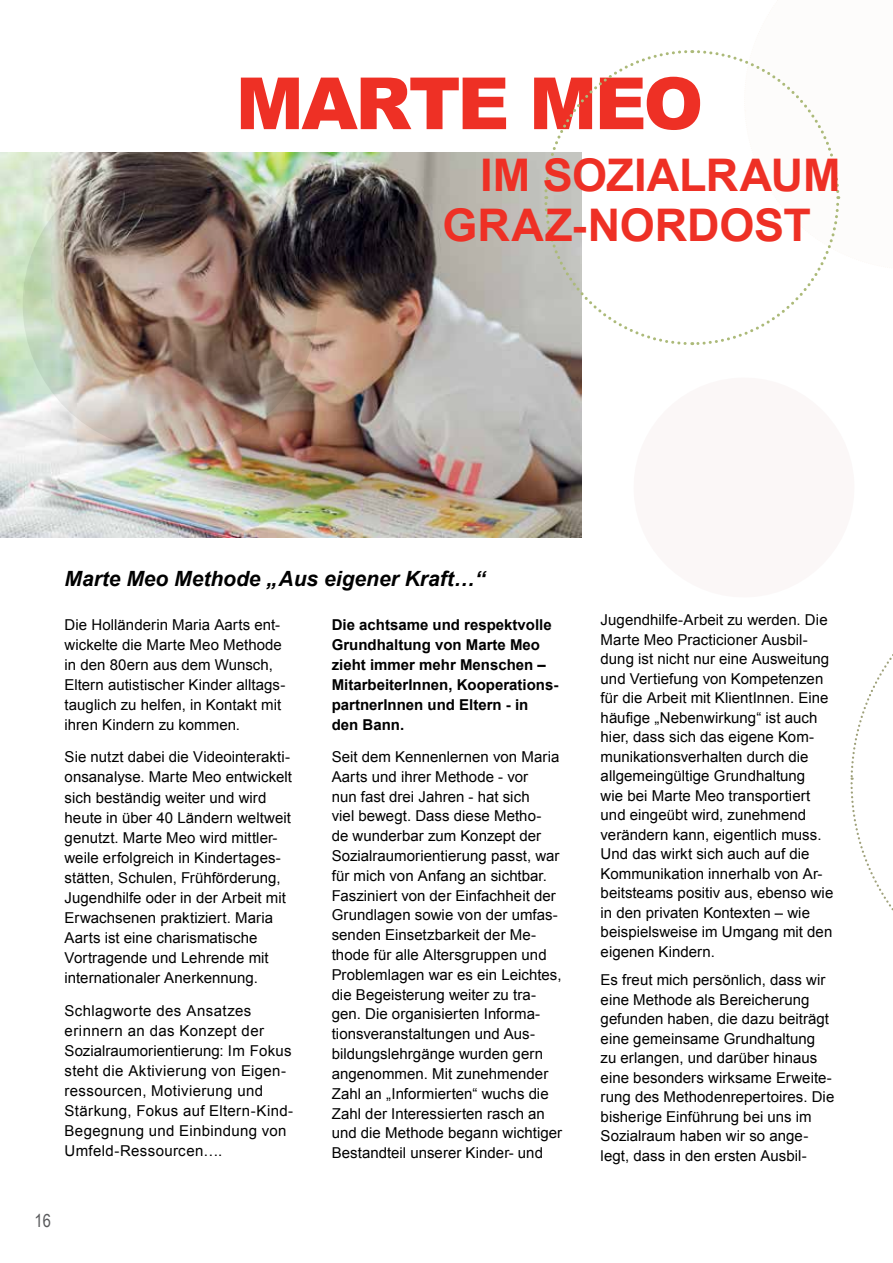
<style>
.page{position:relative;width:893px;height:1263px;background:#fff}
.page>*{position:absolute;margin:0;border:0;box-sizing:border-box;transform-origin:0 0}
.t1{font:900 72px "Arial";letter-spacing:-.035em;color:#ee3025}
.t2{font:700 45px/49.5px "Arial";letter-spacing:-.005em;color:#ee3025;text-align:right}
.t3{font:italic 700 21px "Arial";color:#000}
.t4{font:18px "Arial Narrow";color:#58595b}
.t5{font:15px/19.5px "Arial";letter-spacing:.005em;color:#000}
.t6{font:15px/20.1px "Arial";letter-spacing:.025em;color:#000}
.t7{font:700 15px/20.1px "Arial";color:#000}
</style>
<div class="page">
<img style="left:0;top:152px;width:581px;height:385px">
<img style="left:23px;top:158px;width:295px;height:293px;border-radius:50%">
<svg style="left:543px;top:50px;width:298px;height:297px"></svg>
<svg style="left:850px;top:654px;width:43px;height:257px"></svg>
<h1 class="t1" style="left:236px;top:51px;width:469px">MARTE MEO</h1>
<h2 class="t2" style="left:443px;top:152px;width:370px">im sozialraum<br>Graz-Nordost</h2>
<h3 class="t3" style="left:65px;top:565px;width:422px">Marte Meo Methode „Aus eigener Kraft…“</h3>
<p class="t5" style="left:65px;top:614px;width:222px;line-height:20.1px">Die Holländerin Maria Aarts ent&shy;wickelte die Marte Meo Methode in den 80ern aus dem Wunsch,<br>Eltern autistischer Kinder alltags&shy;tauglich zu helfen, in Kontakt mit ihren Kindern zu kommen.</p>
<p class="t5" style="left:65px;top:747px;width:229px;line-height:20.1px">Sie nutzt dabei die Videointerakti&shy;onsanalyse. Marte Meo entwickelt sich beständig weiter und wird heute in über 40 Ländern weltweit genutzt. Marte Meo wird mittler&shy;weile erfolgreich in Kindertages&shy;stätten, Schulen, Frühförderung, Jugendhilfe oder in der Arbeit mit Erwachsenen praktiziert. Maria Aarts ist eine charismatische Vortragende und Lehrende mit internationaler Anerkennung.</p>
<p class="t6" style="left:65px;top:1000px;width:230px">Schlagworte des Ansatzes erinnern an das Konzept der<br>Sozialraumorientierung: Im Fokus steht die Aktivierung von Eigen&shy;ressourcen, Motivierung und<br>Stärkung, Fokus auf Eltern-Kind-<br>Begegnung und Einbindung von<br>Umfeld-Ressourcen….</p>
<p class="t7" style="left:332px;top:615px;width:228px">Die achtsame und respektvolle<br>Grundhaltung von Marte Meo zieht immer mehr Menschen –<br>MitarbeiterInnen, Kooperations&shy;partnerInnen und Eltern - in den Bann.</p>
<p class="t5" style="left:332px;top:747px;width:232px">Seit dem Kennenlernen von Maria<br>Aarts und ihrer Methode - vor<br>nun fast drei Jahren - hat sich<br>viel bewegt. Dass diese Metho-<br>de wunderbar zum Konzept der<br>Sozialraumorientierung passt, war für mich von Anfang an sichtbar.<br>Fasziniert von der Einfachheit der<br>Grundlagen sowie von der umfas&shy;senden Einsetzbarkeit der Me&shy;thode für alle Altersgruppen und<br>Problemlagen war es ein Leichtes, die Begeisterung weiter zu tra&shy;gen. Die organisierten Informa&shy;tionsveranstaltungen und Aus&shy;bildungslehrgänge wurden gern angenommen. Mit zunehmender<br>Zahl an „Informierten“ wuchs die<br>Zahl der Interessierten rasch an und die Methode begann wichtiger<br>Bestandteil unserer Kinder- und</p>
<p class="t4" style="left:35px;top:1207px;width:18px">16</p>
<p class="t5" style="left:601px;top:610px;width:234px">Jugendhilfe-Arbeit zu werden. Die<br>Marte Meo Practicioner Ausbil&shy;dung ist nicht nur eine Ausweitung und Vertiefung von Kompetenzen für die Arbeit mit KlientInnen. Eine häufige „Nebenwirkung“ ist auch hier, dass sich das eigene Kom&shy;munikationsverhalten durch die allgemeingültige Grundhaltung<br>wie bei Marte Meo transportiert und eingeübt wird, zunehmend verändern kann, eigentlich muss.<br>Und das wirkt sich auch auf die<br>Kommunikation innerhalb von Ar&shy;beitsteams positiv aus, ebenso wie in den privaten Kontexten – wie beispielsweise im Umgang mit den eigenen Kindern.</p>
<p class="t5" style="left:601px;top:970px;width:235px">Es freut mich persönlich, dass wir eine Methode als Bereicherung gefunden haben, die dazu beiträgt eine gemeinsame Grundhaltung zu erlangen, und darüber hinaus eine besonders wirksame Erweite&shy;rung des Methodenrepertoires. Die bisherige Einführung bei uns im<br>Sozialraum haben wir so ange&shy;legt, dass in den ersten Ausbil-</p>
</div>
